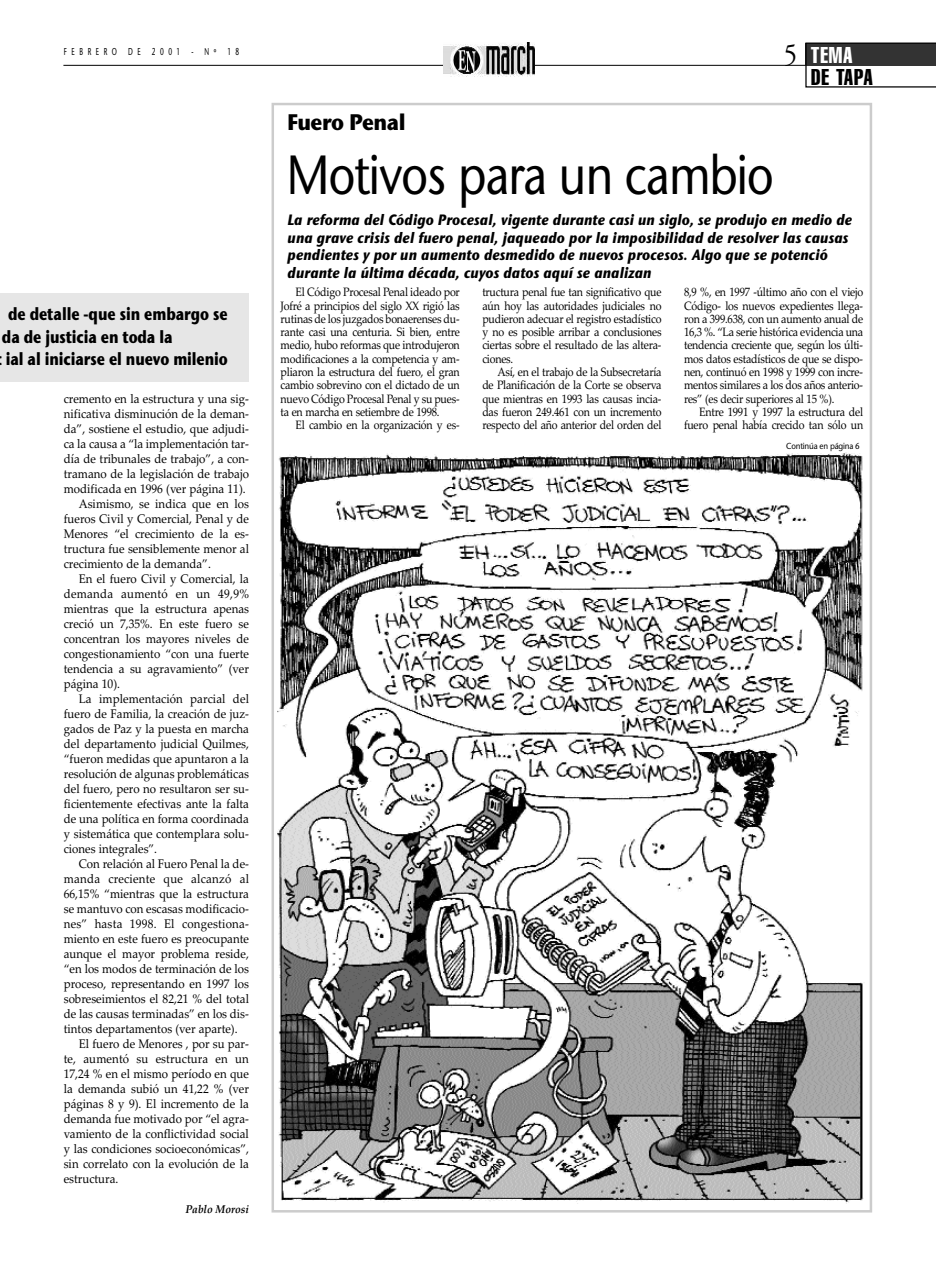
<style>
.page{position:relative;width:936px;height:1276px;background:#fff}
.page>*{position:absolute;margin:0;border:0;box-sizing:border-box;transform-origin:0 0}
.t1{font:55px "Stone Sans ITCTT Medium";letter-spacing:-.025em;color:#000;scale:.85 1}
.t2{font:30px "Adobe Garamond";color:#000;scale:.9 1}
.t3{font:22.5px "Stone Sans ITCTT Bold";letter-spacing:-.025em;color:#000;scale:.9 1}
.t4{font:extra-condensed 22.5px "Helvetica";letter-spacing:.02em;color:#000;scale:.9 1}
.t5{font:extra-condensed 22.5px "Helvetica";color:#fff;scale:.9 1}
.t6{font:17.5px/22.5px "Stone Sans ITCTT Bold";letter-spacing:-.005em;color:#000;scale:.8 1}
.t7{font:italic 15px/17.5px "Stone Sans ITCTT Bold";letter-spacing:.005em;color:#000;scale:.9 1}
.t8{font:12.5px "Palatino Linotype";color:#000;scale:.92 1}
.t9{font:12.5px "Palatino Linotype";letter-spacing:.02em;color:#000;scale:.92 1}
.t10{font:12.12px/13.2px "Palatino Linotype";letter-spacing:-.02em;color:#000;text-align:justify;scale:.88 1}
.t11{font:italic 700 11.25px "Palatino Linotype";color:#000;scale:.92 1}
.t12{font:10px "Stone Sans ITCTT Medium";letter-spacing:.705em;color:#000;scale:.65 1}
.t13{font:8.75px "Stone Sans ITCTT Medium";letter-spacing:-.025em;color:#000;scale:.9 1}
</style>
<div class="page">
<hr style="left:63px;top:65px;width:872px;height:1px;background:#000">
<img style="left:443px;top:43px;width:91px;height:34px">
<svg style="left:805px;top:43px;width:130px;height:45px"></svg>
<img style="left:277px;top:452px;width:588px;height:751px">
<div style="left:0;top:293px;width:249px;height:89px;background:#e6e6e6"></div>
<p class="t12" style="left:64px;top:45px;width:271px">FEBRERO DE 2001 - Nº 18</p>
<h2 class="t2" style="left:783px;top:36px;width:16px">5</h2>
<h3 class="t5" style="left:810px;top:46px;width:48px">TEMA</h3>
<h3 class="t4" style="left:811px;top:69px;width:70px">DE TAPA</h3>
<h3 class="t6" style="left:2px;top:303px;width:284px;text-indent:6px">de detalle -que sin embargo se da de justicia en toda la<br>ial al iniciarse el nuevo milenio</h3>
<p class="t8" style="left:64px;top:391px;width:203px">cremento en la estructura y una sig-</p>
<p class="t8" style="left:64px;top:406px;width:203px">nificativa disminución de la deman-</p>
<p class="t8" style="left:64px;top:421px;width:203px">da”, sostiene el estudio, que adjudi-</p>
<p class="t8" style="left:64px;top:436px;width:203px">ca la causa a “la implementación tar-</p>
<p class="t8" style="left:64px;top:451px;width:203px">día de tribunales de trabajo”, a con-</p>
<p class="t8" style="left:64px;top:466px;width:203px">tramano de la legislación de trabajo</p>
<p class="t8" style="left:64px;top:481px;width:199px">modificada en 1996 (ver página 11).</p>
<p class="t8" style="left:79px;top:496px;width:186px">Asimismo, se indica que en los</p>
<p class="t8" style="left:64px;top:511px;width:203px">fueros Civil y Comercial, Penal y de</p>
<p class="t8" style="left:64px;top:526px;width:203px">Menores “el crecimiento de la es-</p>
<p class="t8" style="left:64px;top:541px;width:203px">tructura fue sensiblemente menor al</p>
<p class="t8" style="left:64px;top:556px;width:161px">crecimiento de la demanda”.</p>
<p class="t8" style="left:79px;top:571px;width:186px">En el fuero Civil y Comercial, la</p>
<p class="t9" style="left:64px;top:586px;width:203px">demanda aumentó en un 49,9%</p>
<p class="t8" style="left:64px;top:601px;width:203px">mientras que la estructura apenas</p>
<p class="t8" style="left:64px;top:616px;width:203px">creció un 7,35%. En este fuero se</p>
<p class="t8" style="left:64px;top:631px;width:203px">concentran los mayores niveles de</p>
<p class="t8" style="left:64px;top:646px;width:203px">congestionamiento “con una fuerte</p>
<p class="t8" style="left:64px;top:661px;width:203px">tendencia a su agravamiento” (ver</p>
<p class="t8" style="left:64px;top:676px;width:63px">página 10).</p>
<p class="t8" style="left:79px;top:691px;width:186px">La implementación parcial del</p>
<p class="t8" style="left:64px;top:706px;width:203px">fuero de Familia, la creación de juz-</p>
<p class="t8" style="left:64px;top:721px;width:203px">gados de Paz y la puesta en marcha</p>
<p class="t8" style="left:64px;top:736px;width:203px">del departamento judicial Quilmes,</p>
<p class="t8" style="left:64px;top:751px;width:203px">“fueron medidas que apuntaron a la</p>
<p class="t8" style="left:64px;top:766px;width:203px">resolución de algunas problemáticas</p>
<p class="t8" style="left:64px;top:781px;width:203px">del fuero, pero no resultaron ser su-</p>
<p class="t8" style="left:64px;top:796px;width:203px">ficientemente efectivas ante la falta</p>
<p class="t8" style="left:64px;top:811px;width:203px">de una política en forma coordinada</p>
<p class="t8" style="left:64px;top:826px;width:203px">y sistemática que contemplara solu-</p>
<p class="t8" style="left:64px;top:841px;width:103px">ciones integrales”.</p>
<p class="t8" style="left:79px;top:856px;width:186px">Con relación al Fuero Penal la de-</p>
<p class="t9" style="left:64px;top:871px;width:203px">manda creciente que alcanzó al</p>
<p class="t8" style="left:64px;top:886px;width:203px">66,15% “mientras que la estructura</p>
<p class="t8" style="left:64px;top:901px;width:203px">se mantuvo con escasas modificacio-</p>
<p class="t9" style="left:64px;top:916px;width:203px">nes” hasta 1998. El congestiona-</p>
<p class="t8" style="left:64px;top:931px;width:203px">miento en este fuero es preocupante</p>
<p class="t8" style="left:64px;top:946px;width:203px">aunque el mayor problema reside,</p>
<p class="t8" style="left:64px;top:961px;width:203px">“en los modos de terminación de los</p>
<p class="t8" style="left:64px;top:976px;width:203px">proceso, representando en 1997 los</p>
<p class="t8" style="left:64px;top:991px;width:203px">sobreseimientos el 82,21 % del total</p>
<p class="t8" style="left:64px;top:1006px;width:203px">de las causas terminadas” en los dis-</p>
<p class="t8" style="left:64px;top:1021px;width:190px">tintos departamentos (ver aparte).</p>
<p class="t8" style="left:79px;top:1036px;width:186px">El fuero de Menores , por su par-</p>
<p class="t8" style="left:64px;top:1051px;width:203px">te, aumentó su estructura en un</p>
<p class="t8" style="left:64px;top:1066px;width:203px">17,24 % en el mismo período en que</p>
<p class="t8" style="left:64px;top:1081px;width:203px">la demanda subió un 41,22 % (ver</p>
<p class="t8" style="left:64px;top:1096px;width:203px">páginas 8 y 9). El incremento de la</p>
<p class="t8" style="left:64px;top:1111px;width:203px">demanda fue motivado por “el agra-</p>
<p class="t8" style="left:64px;top:1126px;width:203px">vamiento de la conflictividad social</p>
<p class="t8" style="left:64px;top:1141px;width:203px">y las condiciones socioeconómicas”,</p>
<p class="t8" style="left:64px;top:1156px;width:203px">sin correlato con la evolución de la</p>
<p class="t8" style="left:64px;top:1171px;width:61px">estructura.</p>
<p class="t11" style="left:185px;top:1202px;width:71px">Pablo Morosi</p>
<h3 class="t3" style="left:287px;top:107px;width:133px">Fuero Penal</h3>
<h1 class="t1" style="left:287px;top:141px;width:574px">Motivos para un cambio</h1>
<p class="t7" style="left:287px;top:211px;width:629px">La reforma del Código Procesal, vigente durante casi un siglo, se produjo en medio de una grave crisis del fuero penal, jaqueado por la imposibilidad de resolver las causas pendientes y por un aumento desmedido de nuevos procesos. Algo que se potenció durante la última década, cuyos datos aquí se analizan</p>
<p class="t10" style="left:280px;top:286px;width:205px;text-indent:15px">El Código Procesal Penal ideado por Jofré a principios del siglo XX rigió las rutinas de los juzgados bonaerenses du&shy;rante casi una centuria. Si bien, entre medio, hubo reformas que introdujeron modificaciones a la competencia y am&shy;pliaron la estructura del fuero, el gran cambio sobrevino con el dictado de un nuevo Código Procesal Penal y su pues&shy;ta en marcha en setiembre de 1998.</p>
<p class="t10" style="left:295px;top:418px;width:188px">El cambio en la organización y es-</p>
<p class="t10" style="left:482px;top:286px;width:205px">tructura penal fue tan significativo que aún hoy las autoridades judiciales no pudieron adecuar el registro estadístico y no es posible arribar a conclusiones ciertas sobre el resultado de las altera&shy;ciones.</p>
<p class="t10" style="left:482px;top:365px;width:205px;text-indent:15px">Así, en el trabajo de la Subsecretaría de Planificación de la Corte se observa que mientras en 1993 las causas incia&shy;das fueron 249.461 con un incremento respecto del año anterior del orden del</p>
<p class="t10" style="left:684px;top:286px;width:205px">8,9 %, en 1997 -último año con el viejo Código- los nuevos expedientes llega&shy;ron a 399.638, con un aumento anual de 16,3 %. “La serie histórica evidencia una tendencia creciente que, según los últi&shy;mos datos estadísticos de que se dispo&shy;nen, continuó en 1998 y 1999 con incre&shy;mentos similares a los dos años anterio&shy;res” (es decir superiores al 15 %).</p>
<p class="t10" style="left:684px;top:405px;width:205px;text-align:right">Entre 1991 y 1997 la estructura del fuero penal había crecido tan sólo un</p>
<p class="t13" style="left:786px;top:440px;width:83px">Continúa en página 6</p>
</div>
